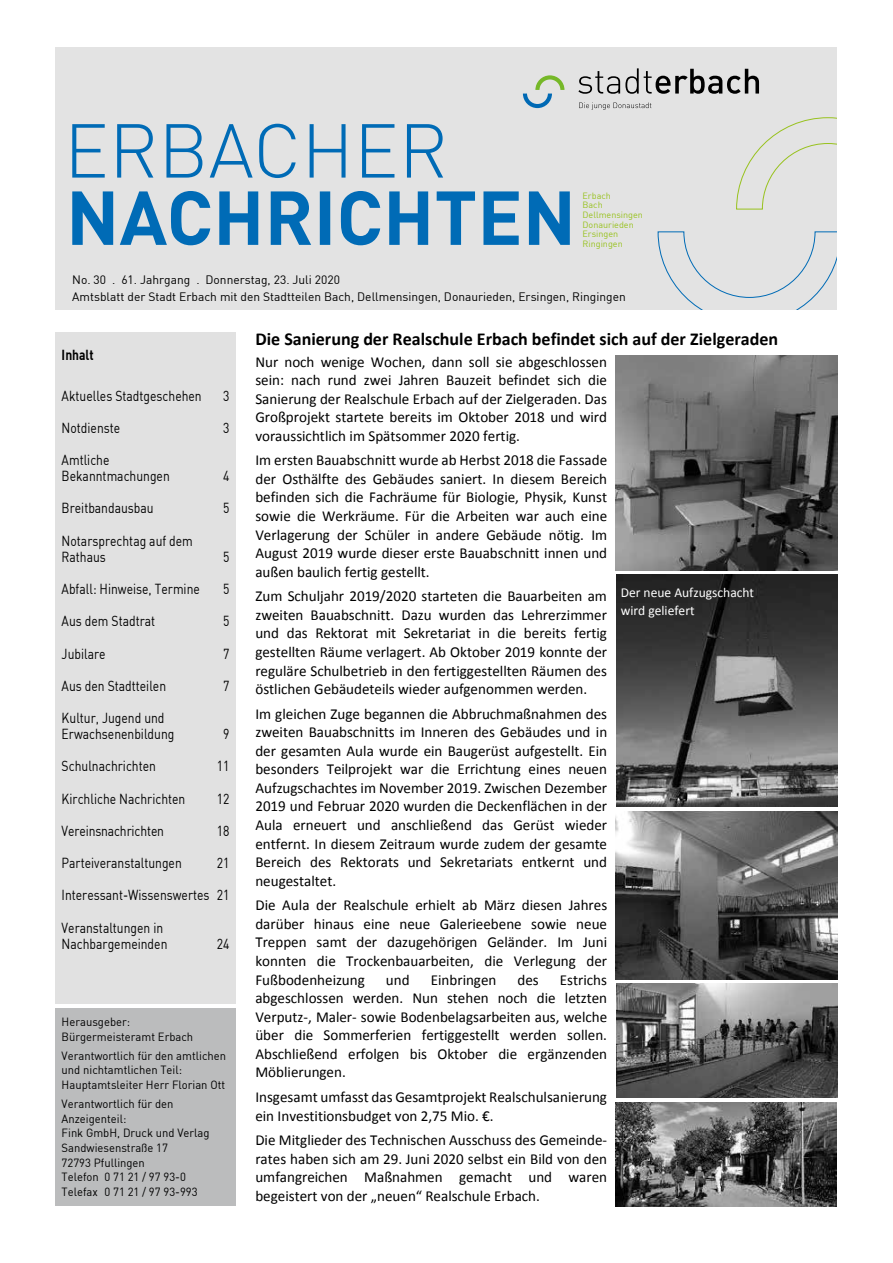
<style>
.page{position:relative;width:893px;height:1263px;background:#fff}
.page>*{position:absolute;margin:0;border:0;box-sizing:border-box;transform-origin:0 0}
.t1{font:700 18.3px "Calibri";color:#000}
.t2{font:15.3px/18.6px "Calibri";color:#000;text-align:justify}
.t3{font:14.25px/16.2px "DIN";color:#000;scale:.85 1}
.t4{font:700 14.25px "DIN";color:#000;scale:.85 1}
.t5{font:13.65px/17.9px "Calibri";color:#fff}
.t6{font:12px/16.6px "DIN";color:#000}
.t7{font:11.7px/14.7px "DIN";color:#000;scale:.96 1}
.t8{font:8.85px/9.6px "DIN";color:#98c21e}
</style>
<div class="page">
<div style="left:55px;top:47px;width:783px;height:263px;background:#e3e3e3"></div>
<svg style="left:523px;top:75px;width:41px;height:33px"></svg>
<svg style="left:579px;top:103px;width:72px;height:7px"></svg>
<svg style="left:578px;top:68px;width:181px;height:26px"></svg>
<svg style="left:72px;top:191px;width:498px;height:54px"></svg>
<svg style="left:72px;top:124px;width:371px;height:54px"></svg>
<svg style="left:657px;top:231px;width:181px;height:79px"></svg>
<svg style="left:736px;top:117px;width:102px;height:93px"></svg>
<div style="left:55px;top:1008px;width:181px;height:197px;background:#bbbcbd"></div>
<div style="left:55px;top:332px;width:181px;height:671px;background:#e1e1e1"></div>
<img style="left:616px;top:983px;width:222px;height:115px">
<img style="left:616px;top:355px;width:221px;height:216px">
<img style="left:616px;top:811px;width:221px;height:168px">
<img style="left:616px;top:575px;width:222px;height:231px">
<img style="left:615px;top:1103px;width:222px;height:104px">
<p class="t8" style="left:583px;top:191px;width:62px">Erbach<br>Bach<br>Dellmensingen<br>Donaurieden<br>Ersingen<br>Ringingen</p>
<p class="t6" style="left:72px;top:271px;width:555px">No. 30 . 61. Jahrgang . Donnerstag, 23. Juli 2020<br>Amtsblatt der Stadt Erbach mit den Stadtteilen Bach, Dellmensingen, Donaurieden, Ersingen, Ringingen</p>
<p class="t1" style="left:255px;top:328px;width:524px">Die Sanierung der Realschule Erbach befindet sich auf der Zielgeraden</p>
<p class="t2" style="left:255px;top:352px;width:353px">Nur noch wenige Wochen, dann soll sie abgeschlossen sein: nach rund zwei Jahren Bauzeit befindet sich die Sanierung der Realschule Erbach auf der Zielgeraden. Das Großprojekt startete bereits im Oktober 2018 und wird voraussichtlich im Spätsommer 2020 fertig.</p>
<p class="t2" style="left:255px;top:451px;width:353px">Im ersten Bauabschnitt wurde ab Herbst 2018 die Fassade der Osthälfte des Gebäudes saniert. In diesem Bereich befinden sich die Fachräume für Biologie, Physik, Kunst sowie die Werkräume. Für die Arbeiten war auch eine Verlagerung der Schüler in andere Gebäude nötig. Im August 2019 wurde dieser erste Bauabschnitt innen und außen baulich fertig gestellt.</p>
<p class="t2" style="left:255px;top:587px;width:353px">Zum Schuljahr 2019/2020 starteten die Bauarbeiten am zweiten Bauabschnitt. Dazu wurden das Lehrerzimmer und das Rektorat mit Sekretariat in die bereits fertig gestellten Räume verlagert. Ab Oktober 2019 konnte der reguläre Schulbetrieb in den fertiggestellten Räumen des östlichen Gebäudeteils wieder aufgenommen werden.</p>
<p class="t2" style="left:255px;top:704px;width:353px">Im gleichen Zuge begannen die Abbruchmaßnahmen des zweiten Bauabschnitts im Inneren des Gebäudes und in der gesamten Aula wurde ein Baugerüst aufgestellt. Ein besonders Teilprojekt war die Errichtung eines neuen Aufzugschachtes im November 2019. Zwischen Dezember 2019 und Februar 2020 wurden die Deckenflächen in der Aula erneuert und anschließend das Gerüst wieder entfernt. In diesem Zeitraum wurde zudem der gesamte Bereich des Rektorats und Sekretariats entkernt und neugestaltet.</p>
<p class="t2" style="left:255px;top:896px;width:353px">Die Aula der Realschule erhielt ab März diesen Jahres darüber hinaus eine neue Galerieebene sowie neue Treppen samt der dazugehörigen Geländer. Im Juni konnten die Trockenbauarbeiten, die Verlegung der Fußbodenheizung</p>
<p class="t4" style="left:62px;top:345px;width:39px">Inhalt</p>
<p class="t3" style="left:62px;top:387px;width:166px">Aktuelles Stadtgeschehen</p>
<p class="t3" style="left:223px;top:387px;width:9px">3</p>
<p class="t3" style="left:62px;top:419px;width:70px">Notdienste</p>
<p class="t3" style="left:223px;top:419px;width:9px">3</p>
<p class="t3" style="left:62px;top:451px;width:129px">Amtliche<br>Bekanntmachungen</p>
<p class="t3" style="left:223px;top:468px;width:9px">4</p>
<p class="t3" style="left:62px;top:500px;width:110px">Breitbandausbau</p>
<p class="t3" style="left:223px;top:500px;width:9px">5</p>
<p class="t3" style="left:62px;top:532px;width:156px">Notarsprechtag auf dem<br>Rathaus</p>
<p class="t3" style="left:223px;top:548px;width:9px">5</p>
<p class="t3" style="left:62px;top:580px;width:164px">Abfall: Hinweise, Termine</p>
<p class="t3" style="left:223px;top:580px;width:9px">5</p>
<p class="t3" style="left:62px;top:613px;width:112px">Aus dem Stadtrat</p>
<p class="t3" style="left:223px;top:613px;width:9px">5</p>
<p class="t3" style="left:62px;top:645px;width:53px">Jubilare</p>
<p class="t3" style="left:223px;top:645px;width:9px">7</p>
<p class="t3" style="left:62px;top:677px;width:124px">Aus den Stadtteilen</p>
<p class="t3" style="left:223px;top:677px;width:9px">7</p>
<p class="t3" style="left:62px;top:709px;width:134px">Kultur, Jugend und<br>Erwachsenenbildung</p>
<p class="t5" style="left:621px;top:583px;width:135px">Der neue Aufzugschacht wird geliefert</p>
<p class="t3" style="left:223px;top:726px;width:9px">9</p>
<p class="t3" style="left:62px;top:758px;width:112px">Schulnachrichten</p>
<p class="t3" style="left:217px;top:758px;width:16px">11</p>
<p class="t3" style="left:62px;top:790px;width:147px">Kirchliche Nachrichten</p>
<p class="t3" style="left:217px;top:790px;width:16px">12</p>
<p class="t3" style="left:62px;top:822px;width:122px">Vereinsnachrichten</p>
<p class="t3" style="left:217px;top:822px;width:16px">18</p>
<p class="t3" style="left:62px;top:855px;width:143px">Parteiveranstaltungen</p>
<p class="t3" style="left:217px;top:855px;width:16px">21</p>
<p class="t3" style="left:62px;top:887px;width:199px">Interessant-Wissenswertes 21</p>
<p class="t3" style="left:62px;top:919px;width:126px">Veranstaltungen in<br>Nachbargemeinden</p>
<p class="t3" style="left:217px;top:935px;width:16px">24</p>
<p class="t2" style="left:255px;top:970px;width:353px;text-indent:304px">Estrichs abgeschlossen werden. Nun stehen noch die letzten Verputz-, Maler- sowie Bodenbelagsarbeiten aus, welche über die Sommerferien fertiggestellt werden sollen.<br>Abschließend erfolgen bis Oktober die ergänzenden Möblierungen.</p>
<p class="t2" style="left:255px;top:1087px;width:353px">Insgesamt umfasst das Gesamtprojekt Realschulsanierung ein Investitionsbudget von 2,75 Mio. €.</p>
<p class="t2" style="left:255px;top:1131px;width:353px">Die Mitglieder des Technischen Ausschuss des Gemeinde&shy;rates haben sich am 29. Juni 2020 selbst ein Bild von den umfangreichen Maßnahmen gemacht und waren begeistert von der „neuen“ Realschule Erbach.</p>
<p class="t2" style="left:386px;top:970px;width:25px">und</p>
<p class="t2" style="left:431px;top:970px;width:67px">Einbringen</p>
<p class="t2" style="left:517px;top:970px;width:23px">des</p>
<p class="t7" style="left:62px;top:1014px;width:139px">Herausgeber:<br>Bürgermeisteramt Erbach</p>
<p class="t7" style="left:62px;top:1048px;width:173px">Verantwortlich für den amtlichen und nichtamtlichen Teil:<br>Hauptamtsleiter Herr Florian Ott</p>
<p class="t7" style="left:62px;top:1096px;width:156px">Verantwortlich für den<br>Anzeigenteil:<br>Fink GmbH, Druck und Verlag<br>Sandwiesenstraße 17<br>72793 Pfullingen<br>Telefon 0 71 21 / 97 93-0<br>Telefax 0 71 21 / 97 93-993</p>
</div>
